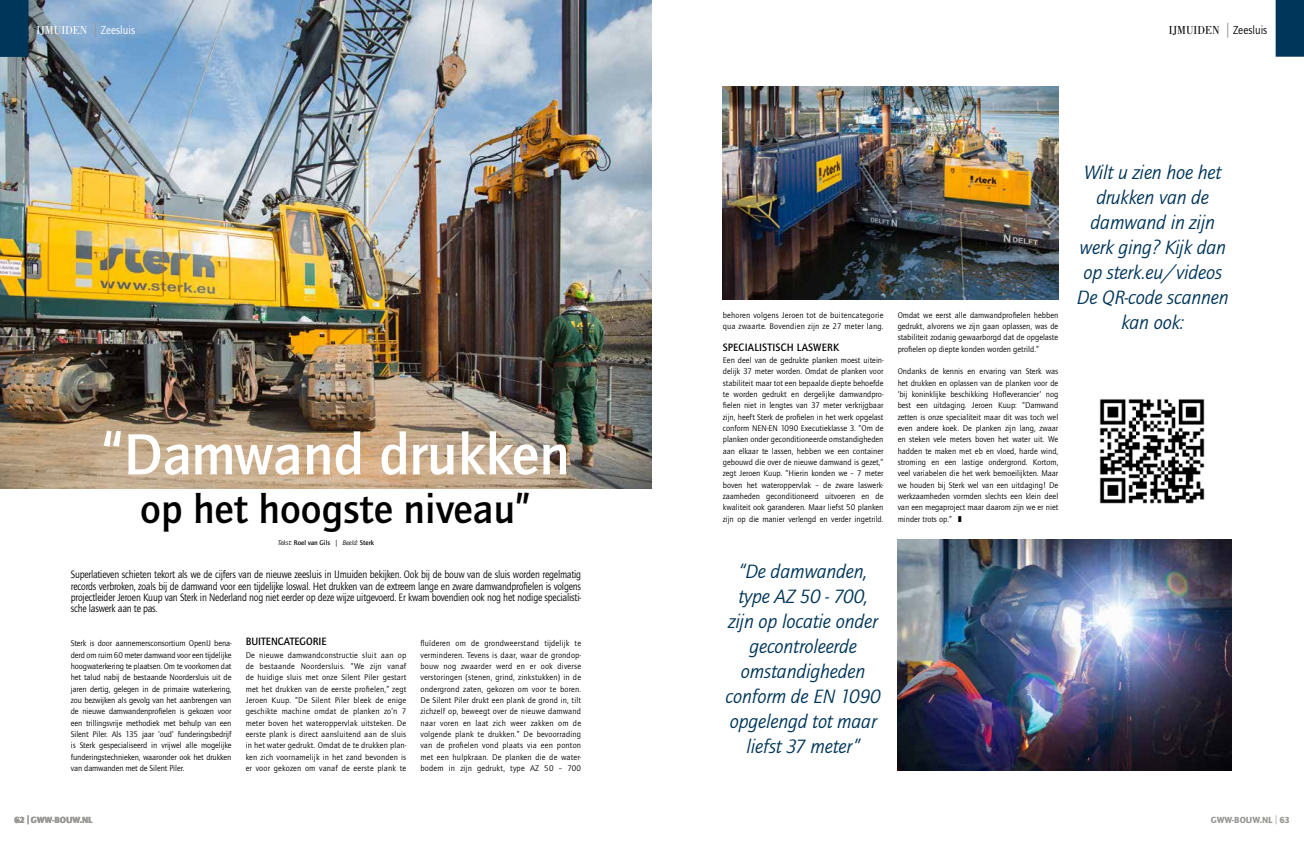
<style>
.page{position:relative;width:1304px;height:842px;background:#fff}
.page>*{position:absolute;margin:0;border:0;box-sizing:border-box;transform-origin:0 0}
.t1{font:500 60px "Quay Sans ITC Std";color:#fff}
.t2{font:500 42px "Quay Sans ITC Std";color:#000}
.t3{font:italic 20px/25px "Quay Sans ITC Std";letter-spacing:-.01em;color:#00365a;text-align:center}
.t4{font:12px "Bodoni Std";color:#fff;scale:.95 1}
.t5{font:12px "Bodoni Std";color:#000;scale:.95 1}
.t6{font:11px/11.3px "Quay Sans ITC Std";letter-spacing:-.02em;color:#000;text-align:justify;scale:.9 1}
.t7{font:500 11px "Quay Sans ITC Std";letter-spacing:.02em;color:#000;scale:.95 1}
.t8{font:500 11px "Quay Sans ITC Std";color:#000;scale:.95 1}
.t9{font:900 9.2px "Quay Sans ITC Std";color:#9a9998}
.t10{font:8.5px/11.3px "Quay Sans ITC Std";color:#000;text-align:justify}
.t11{font:8.5px/11.3px "Quay Sans ITC Std";letter-spacing:.02em;color:#000}
.t12{font:500 7px "Quay Sans ITC Std";color:#000}
.s1{font-family:"Quay Sans ITC Std";font-size:15px;color:#9a9998}
.s2{font-family:"Quay Sans ITC Std"}
.s3{font-weight:400;font-style:italic}
.s4{font-size:9px}
.s5{font-weight:400;font-size:9px}
</style>
<div class="page">
<div style="left:1276px;top:0;width:28px;height:57px;background:#00365a"></div>
<img style="left:723px;top:87px;width:335px;height:213px">
<img style="left:0;top:0;width:652px;height:489px">
<div style="left:0;top:0;width:28px;height:57px;background:#00365a"></div>
<img style="left:1099px;top:399px;width:106px;height:105px">
<img style="left:898px;top:539px;width:333px;height:232px">
<h3 class="t4" style="left:37px;top:23px;width:105px">IJMUIDEN <span class="s1">|</span> <span class="s2">Zeesluis</span></h3>
<h3 class="t5" style="left:1169px;top:23px;width:105px">IJMUIDEN <span class="s1">|</span> <span class="s2">Zeesluis</span></h3>
<h1 class="t1" style="left:101px;top:419px;width:470px">“Damwand drukken</h1>
<h2 class="t2" style="left:140px;top:485px;width:392px">op het hoogste niveau”</h2>
<p class="t6" style="left:71px;top:569px;width:568px">Superlatieven schieten tekort als we de cijfers van de nieuwe zeesluis in IJmuiden bekijken. Ook bij de bouw van de sluis worden regelmatig records verbroken, zoals bij de damwand voor een tijdelijke loswal. Het drukken van de extreem lange en zware damwandprofielen is volgens projectleider Jeroen Kuup van Sterk in Nederland nog niet eerder op deze wijze uitgevoerd. Er kwam bovendien ook nog het nodige specialisti&shy;sche laswerk aan te pas.</p>
<p class="t10" style="left:71px;top:638px;width:162px">Sterk is door aannemersconsortium OpenIJ bena&shy;derd om ruim 60 meter damwand voor een tijdelijke hoogwaterkering te plaatsen. Om te voorkomen dat het talud nabij de bestaande Noordersluis uit de jaren dertig, gelegen in de primaire waterkering, zou bezwijken als gevolg van het aanbrengen van de nieuwe damwandenprofielen is gekozen voor een trillingsvrije methodiek met behulp van een Silent Piler. Als 135 jaar ‘oud’ funderingsbedrijf is Sterk gespecialiseerd in vrijwel alle mogelijke funderingstechnieken, waaronder ook het drukken van damwanden met de Silent Piler.</p>
<p class="t12" style="left:278px;top:539px;width:98px"><span class="s3">Tekst:</span> Roel van Gils <span class="s3">| Beeld:</span> Sterk</p>
<p class="t8" style="left:246px;top:635px;width:87px">BUITENCATEGORIE</p>
<p class="t10" style="left:246px;top:649px;width:162px">De nieuwe damwandconstructie sluit aan op de bestaande Noordersluis. “We zijn vanaf de huidige sluis met onze Silent Piler gestart met het drukken van de eerste profielen,” zegt Jeroen Kuup. “De Silent Piler bleek de enige geschikte machine omdat de planken zo’n 7 meter boven het wateroppervlak uitsteken. De eerste plank is direct aansluitend aan de sluis in het water gedrukt. Omdat de te drukken plan&shy;ken zich voornamelijk in het zand bevonden is er voor gekozen om vanaf de eerste plank te</p>
<p class="t10" style="left:420px;top:638px;width:162px">fluïderen om de grondweerstand tijdelijk te verminderen. Tevens is daar, waar de grondop&shy;bouw nog zwaarder werd en er ook diverse verstoringen (stenen, grind, zinkstukken) in de ondergrond zaten, gekozen om voor te boren.<br>De Silent Piler drukt een plank de grond in, tilt zichzelf op, beweegt over de nieuwe damwand naar voren en laat zich weer zakken om de volgende plank te drukken.” De bevoorrading van de profielen vond plaats via een ponton met een hulpkraan. De planken die de water&shy;bodem in zijn gedrukt, type AZ 50 – 700</p>
<p class="t11" style="left:723px;top:309px;width:162px">behoren volgens Jeroen tot de buitencategorie qua zwaarte. Bovendien zijn ze 27 meter lang.</p>
<p class="t7" style="left:723px;top:340px;width:124px">SPECIALISTISCH LASWERK</p>
<p class="t10" style="left:723px;top:354px;width:162px">Een deel van de gedrukte planken moest uitein&shy;delijk 37 meter worden. Omdat de planken voor stabiliteit maar tot een bepaalde diepte behoefde te worden gedrukt en dergelijke damwandpro&shy;fielen niet in lengtes van 37 meter verkrijgbaar zijn, heeft Sterk de profielen in het werk opgelast conform NEN-EN 1090 Executieklasse 3. “Om de planken onder geconditioneerde omstandigheden aan elkaar te lassen, hebben we een container gebouwd die over de nieuwe damwand is gezet,” zegt Jeroen Kuup. “Hierin konden we – 7 meter boven het wateroppervlak – de zware laswerk&shy;zaamheden geconditioneerd uitvoeren en de kwaliteit ook garanderen. Maar liefst 50 planken zijn op die manier verlengd en verder ingetrild.</p>
<p class="t10" style="left:898px;top:309px;width:162px">Omdat we eerst alle damwandprofielen hebben gedrukt, alvorens we zijn gaan oplassen, was de stabiliteit zodanig gewaarborgd dat de opgelaste profielen op diepte konden worden getrild.”</p>
<p class="t10" style="left:898px;top:366px;width:162px">Ondanks de kennis en ervaring van Sterk was het drukken en oplassen van de planken voor de ‘bij koninklijke beschikking Hofleverancier’ nog best een uitdaging. Jeroen Kuup: “Damwand zetten is onze specialiteit maar dit was toch wel even andere koek. De planken zijn lang, zwaar en steken vele meters boven het water uit. We hadden te maken met eb en vloed, harde wind, stroming en een lastige ondergrond. Kortom, veel variabelen die het werk bemoeilijkten. Maar we houden bij Sterk wel van een uitdaging! De werkzaamheden vormden slechts een klein deel van een megaproject maar daarom zijn we er niet minder trots op.” ❚</p>
<h3 class="t3" style="left:726px;top:558px;width:157px">“De damwanden, type AZ 50 - 700, zijn op locatie onder gecontroleerde omstandigheden conform de EN 1090 opgelengd tot maar liefst 37 meter”</h3>
<h3 class="t3" style="left:1077px;top:160px;width:153px">Wilt u zien hoe het drukken van de damwand in zijn werk ging? Kijk dan op sterk.eu/videos<br>De QR-code scannen kan ook:</h3>
<p class="t9" style="left:14px;top:814px;width:80px"><span class="s4">62</span> <span class="s5">|</span> GWW-BOUW.NL</p>
<p class="t9" style="left:1211px;top:814px;width:80px">GWW-BOUW.NL <span class="s5">|</span> <span class="s4">63</span></p>
</div>
